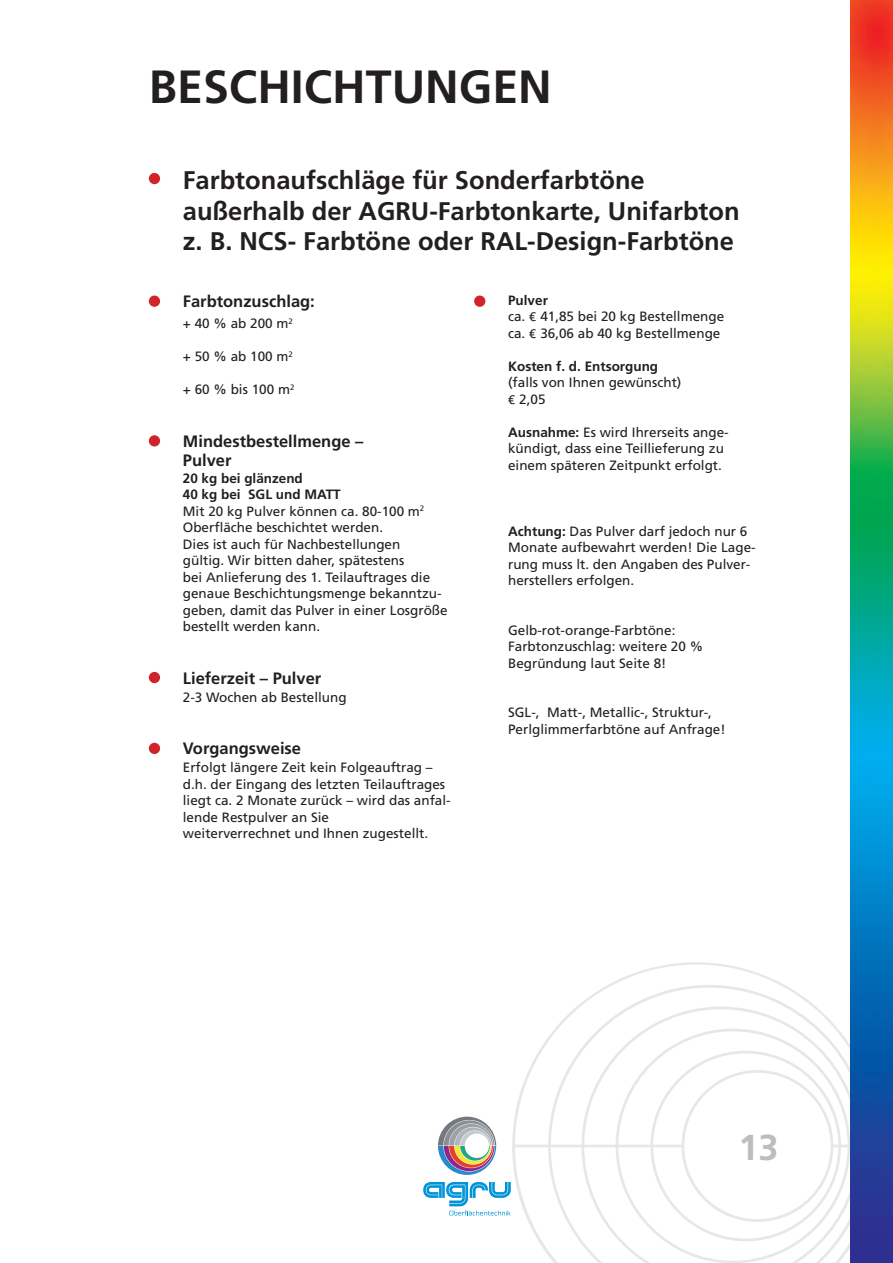
<style>
.page{position:relative;width:893px;height:1263px;background:#fff}
.page>*{position:absolute;margin:0;border:0;box-sizing:border-box;transform-origin:0 0}
.t1{font:700 46.5px "Frutiger LT Std";color:#231f20}
.t2{font:700 36px "Frutiger LT Std";color:#bcbdc0}
.t3{font:700 25.5px/30.6px "Frutiger LT Std";color:#231f20}
.t4{font:700 16.5px/19.5px "Frutiger LT Std";color:#231f20}
.t5{font:13.5px/16.5px "Frutiger LT Std";color:#231f20}
.t6{font:700 13.5px "Frutiger LT Std";color:#231f20}
.s1{font-weight:700}
.s2{font-family:"Consolas"}
</style>
<div class="page">
<svg style="left:512px;top:962px;width:338px;height:301px"></svg>
<img style="left:850px;top:0;width:43px;height:1263px">
<svg style="left:438px;top:1116px;width:59px;height:59px"></svg>
<svg style="left:423px;top:1182px;width:88px;height:33px"></svg>
<div style="left:149px;top:173px;width:11px;height:11px;background:#d1232a;border-radius:50%"></div>
<div style="left:149px;top:743px;width:11px;height:11px;background:#d1232a;border-radius:50%"></div>
<div style="left:149px;top:672px;width:11px;height:11px;background:#d1232a;border-radius:50%"></div>
<div style="left:149px;top:435px;width:11px;height:11px;background:#d1232a;border-radius:50%"></div>
<div style="left:149px;top:296px;width:11px;height:11px;background:#d1232a;border-radius:50%"></div>
<div style="left:474px;top:296px;width:11px;height:11px;background:#d1232a;border-radius:50%"></div>
<h1 class="t1" style="left:149px;top:59px;width:405px">BESCHICHTUNGEN</h1>
<h3 class="t3" style="left:183px;top:165px;width:558px">Farbtonaufschläge für Sonderfarbtöne außerhalb der AGRU-Farbtonkarte, Unifarbton z. B. NCS- Farbtöne oder RAL-Design-Farbtöne</h3>
<p class="t4" style="left:183px;top:292px;width:133px">Farbtonzuschlag:</p>
<p class="t5" style="left:183px;top:315px;width:112px">+ 40 % ab 200 m<sup>2</sup></p>
<p class="t5" style="left:183px;top:348px;width:112px">+ 50 % ab 100 m<sup>2</sup></p>
<p class="t5" style="left:183px;top:381px;width:113px">+ 60 % bis 100 m<sup>2</sup></p>
<p class="t4" style="left:183px;top:431px;width:182px">Mindestbestellmenge –<br>Pulver</p>
<p class="t5" style="left:183px;top:470px;width:266px"><span class="s1">20 kg bei glänzend<br>40 kg bei SGL und MATT<br></span>Mit 20 kg Pulver können ca. 80-100 m<sup>2<br></sup>Oberfläche beschichtet werden.<br>Dies ist auch für Nachbestellungen<br>gültig. Wir bitten daher, spätestens<br>bei Anlieferung des 1. Teilauftrages die genaue Beschichtungsmenge bekanntzu&shy;geben, damit das Pulver in einer Losgröße bestellt werden kann.</p>
<p class="t4" style="left:183px;top:668px;width:140px">Lieferzeit – Pulver</p>
<p class="t5" style="left:183px;top:689px;width:165px">2-3 Wochen ab Bestellung</p>
<p class="t4" style="left:183px;top:739px;width:120px">Vorgangsweise</p>
<p class="t5" style="left:183px;top:759px;width:269px">Erfolgt längere Zeit kein Folgeauftrag – d.h. der Eingang des letzten Teilauftrages liegt ca. 2 Monate zurück – wird das anfal&shy;lende Restpulver an Sie<br>weiterverrechnet und Ihnen zugestellt.</p>
<p class="t5" style="left:508px;top:292px;width:218px"><span class="s1">Pulver<br></span>ca. <span class="s2">€</span> 41,85 bei 20 kg Bestellmenge ca. <span class="s2">€</span> 36,06 ab 40 kg Bestellmenge</p>
<p class="t6" style="left:508px;top:358px;width:152px">Kosten f. d. Entsorgung</p>
<p class="t5" style="left:508px;top:375px;width:175px">(falls von Ihnen gewünscht) <span class="s2">€</span> 2,05</p>
<p class="t5" style="left:508px;top:424px;width:222px"><span class="s1">Ausnahme:</span> Es wird Ihrerseits ange&shy;kündigt, dass eine Teillieferung zu einem späteren Zeitpunkt erfolgt.</p>
<p class="t5" style="left:508px;top:523px;width:249px"><span class="s1">Achtung:</span> Das Pulver darf jedoch nur 6<br>Monate aufbewahrt werden! Die Lage&shy;rung muss lt. den Angaben des Pulver&shy;herstellers erfolgen.</p>
<p class="t5" style="left:508px;top:622px;width:197px">Gelb-rot-orange-Farbtöne:<br>Farbtonzuschlag: weitere 20 %<br>Begründung laut Seite 8!</p>
<p class="t5" style="left:508px;top:705px;width:219px">SGL-, Matt-, Metallic-, Struktur-,<br>Perlglimmerfarbtöne auf Anfrage!</p>
<h2 class="t2" style="left:738px;top:1126px;width:42px">13</h2>
</div>
